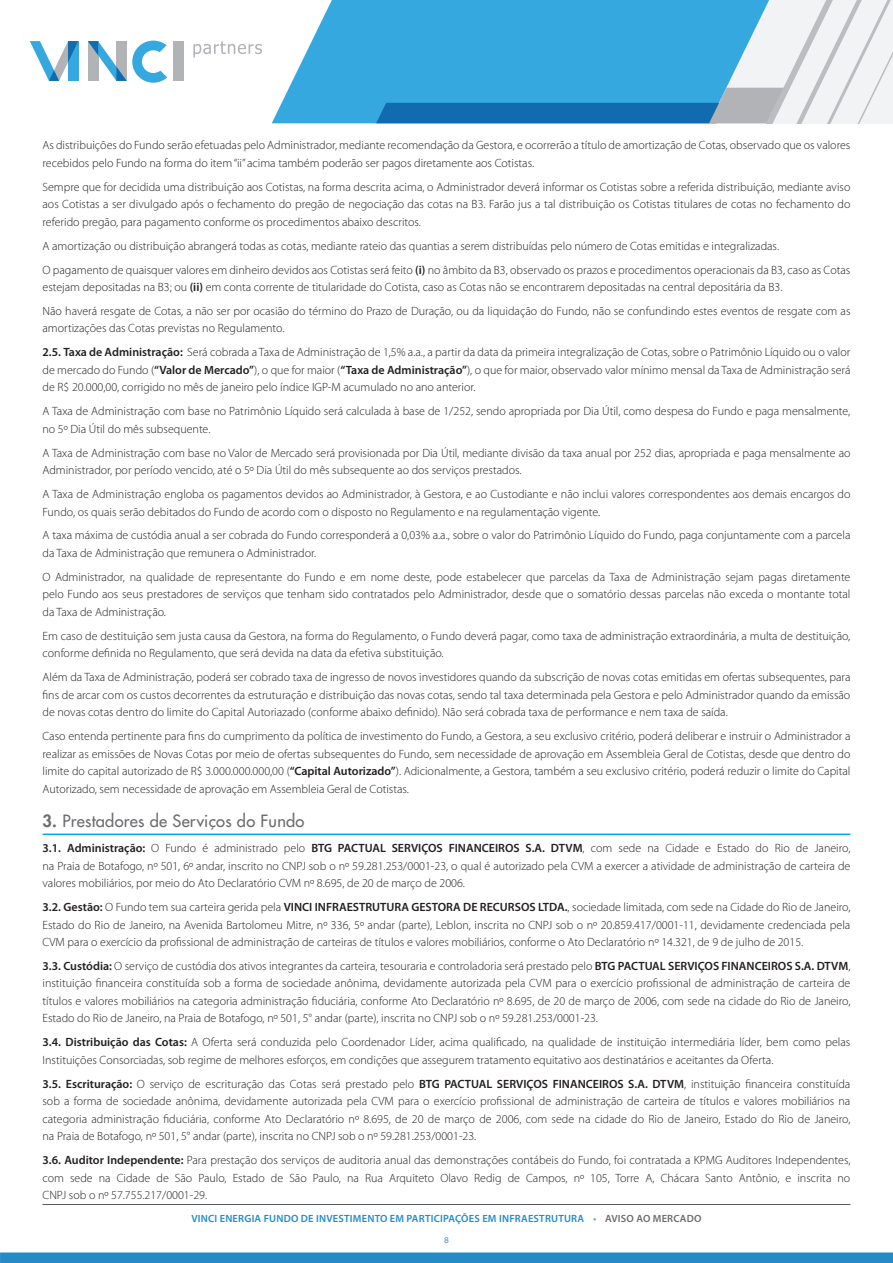
<style>
.page{position:relative;width:893px;height:1263px;background:#fff}
.page>*{position:absolute;margin:0;border:0;box-sizing:border-box;transform-origin:0 0}
.t1{font:16.5px "Futura";letter-spacing:.015em;color:#6c6d70}
.t2{font:300 12px/17.5px "Myriad Pro";color:#231f20}
.t3{font:600 10.5px "Myriad Pro";letter-spacing:.02em;color:#248bc8}
.t4{font:600 9px "Myriad Pro";color:#6fa6d5}
.s1{font-weight:600}
.s2{font-weight:800}
.s3{color:#6fa6d5}
.s4{color:#6c6d70}
</style>
<div class="page">
<div style="left:0;top:1252px;width:893px;height:11px;background:#248bc8"></div>
<hr style="left:43px;top:1204px;width:807px;height:1px;background:#57585a">
<svg style="left:272px;top:0;width:104px;height:123px;fill:#35a8df"></svg>
<svg style="left:376px;top:0;width:517px;height:123px"></svg>
<div style="left:173px;top:41px;width:11px;height:40px;background:#b2b3b7"></div>
<svg style="left:30px;top:41px;width:48px;height:40px"></svg>
<svg style="left:88px;top:41px;width:79px;height:42px"></svg>
<svg style="left:193px;top:41px;width:69px;height:17px"></svg>
<hr style="left:43px;top:833px;width:807px;height:2px;background:#00aeef">
<p class="t2" style="left:43px;top:137px;width:809px">As distribuições do Fundo serão efetuadas pelo Administrador, mediante recomendação da Gestora, e ocorrerão a título de amortização de Cotas, observado que os valores recebidos pelo Fundo na forma do item “ii” acima também poderão ser pagos diretamente aos Cotistas.</p>
<p class="t2" style="left:43px;top:178px;width:809px;text-align:justify">Sempre que for decidida uma distribuição aos Cotistas, na forma descrita acima, o Administrador deverá informar os Cotistas sobre a referida distribuição, mediante aviso aos Cotistas a ser divulgado após o fechamento do pregão de negociação das cotas na B3. Farão jus a tal distribuição os Cotistas titulares de cotas no fechamento do referido pregão, para pagamento conforme os procedimentos abaixo descritos.</p>
<p class="t2" style="left:43px;top:234px;width:809px;line-height:23.9px">A amortização ou distribuição abrangerá todas as cotas, mediante rateio das quantias a serem distribuídas pelo número de Cotas emitidas e integralizadas.<br>O pagamento de quaisquer valores em dinheiro devidos aos Cotistas será feito <span class="s1">(i)</span> no âmbito da B3, observado os prazos e procedimentos operacionais da B3, caso as Cotas</p>
<p class="t2" style="left:43px;top:275px;width:809px;line-height:23.9px">estejam depositadas na B3; ou <span class="s1">(ii)</span> em conta corrente de titularidade do Cotista, caso as Cotas não se encontrarem depositadas na central depositária da B3.<br>Não haverá resgate de Cotas, a não ser por ocasião do término do Prazo de Duração, ou da liquidação do Fundo, não se confundindo estes eventos de resgate com as</p>
<p class="t2" style="left:43px;top:317px;width:809px;line-height:23.9px">amortizações das Cotas previstas no Regulamento.<br><span class="s1">2.5. Taxa de Administração:</span> Será cobrada a Taxa de Administração de 1,5% a.a., a partir da data da primeira integralização de Cotas, sobre o Patrimônio Líquido ou o valor</p>
<p class="t2" style="left:43px;top:361px;width:809px">de mercado do Fundo (<span class="s1">“Valor de Mercado”</span>), o que for maior (<span class="s1">“Taxa de Administração”</span>), o que for maior, observado valor mínimo mensal da Taxa de Administração será de R$ 20.000,00, corrigido no mês de janeiro pelo índice IGP-M acumulado no ano anterior.</p>
<p class="t2" style="left:43px;top:403px;width:809px">A Taxa de Administração com base no Patrimônio Líquido será calculada à base de 1/252, sendo apropriada por Dia Útil, como despesa do Fundo e paga mensalmente, no 5º Dia Útil do mês subsequente.</p>
<p class="t2" style="left:43px;top:444px;width:809px">A Taxa de Administração com base no Valor de Mercado será provisionada por Dia Útil, mediante divisão da taxa anual por 252 dias, apropriada e paga mensalmente ao<br>Administrador, por período vencido, até o 5º Dia Útil do mês subsequente ao dos serviços prestados.</p>
<p class="t2" style="left:43px;top:485px;width:809px">A Taxa de Administração engloba os pagamentos devidos ao Administrador, à Gestora, e ao Custodiante e não inclui valores correspondentes aos demais encargos do<br>Fundo, os quais serão debitados do Fundo de acordo com o disposto no Regulamento e na regulamentação vigente.</p>
<p class="t2" style="left:43px;top:527px;width:809px">A taxa máxima de custódia anual a ser cobrada do Fundo corresponderá a 0,03% a.a., sobre o valor do Patrimônio Líquido do Fundo, paga conjuntamente com a parcela da Taxa de Administração que remunera o Administrador.</p>
<p class="t2" style="left:43px;top:568px;width:809px;text-align:justify">O Administrador, na qualidade de representante do Fundo e em nome deste, pode estabelecer que parcelas da Taxa de Administração sejam pagas diretamente pelo Fundo aos seus prestadores de serviços que tenham sido contratados pelo Administrador, desde que o somatório dessas parcelas não exceda o montante total da Taxa de Administração.</p>
<p class="t2" style="left:43px;top:627px;width:809px">Em caso de destituição sem justa causa da Gestora, na forma do Regulamento, o Fundo deverá pagar, como taxa de administração extraordinária, a multa de destituição, conforme definida no Regulamento, que será devida na data da efetiva substituição.</p>
<p class="t2" style="left:43px;top:669px;width:809px;text-align:justify">Além da Taxa de Administração, poderá ser cobrado taxa de ingresso de novos investidores quando da subscrição de novas cotas emitidas em ofertas subsequentes, para fins de arcar com os custos decorrentes da estruturação e distribuição das novas cotas, sendo tal taxa determinada pela Gestora e pelo Administrador quando da emissão de novas cotas dentro do limite do Capital Autoriazado (conforme abaixo definido). Não será cobrada taxa de performance e nem taxa de saída.</p>
<p class="t2" style="left:43px;top:727px;width:809px;text-align:justify">Caso entenda pertinente para fins do cumprimento da política de investimento do Fundo, a Gestora, a seu exclusivo critério, poderá deliberar e instruir o Administrador a realizar as emissões de Novas Cotas por meio de ofertas subsequentes do Fundo, sem necessidade de aprovação em Assembleia Geral de Cotistas, desde que dentro do limite do capital autorizado de R$ 3.000.000.000,00 (<span class="s1">“Capital Autorizado”</span>). Adicionalmente, a Gestora, também a seu exclusivo critério, poderá reduzir o limite do Capital Autorizado, sem necessidade de aprovação em Assembleia Geral de Cotistas.</p>
<h1 class="t1" style="left:43px;top:810px;width:264px"><span class="s2">3.</span> Prestadores de Serviços do Fundo</h1>
<p class="t2" style="left:43px;top:839px;width:809px;text-align:justify"><span class="s1">3.1. Administração:</span> O Fundo é administrado pelo <span class="s1">BTG PACTUAL SERVIÇOS FINANCEIROS S.A. DTVM</span>, com sede na Cidade e Estado do Rio de Janeiro, na Praia de Botafogo, nº 501, 6º andar, inscrito no CNPJ sob o nº 59.281.253/0001-23, o qual é autorizado pela CVM a exercer a atividade de administração de carteira de valores mobiliários, por meio do Ato Declaratório CVM nº 8.695, de 20 de março de 2006.</p>
<p class="t2" style="left:43px;top:898px;width:809px;text-align:justify"><span class="s1">3.2. Gestão:</span> O Fundo tem sua carteira gerida pela <span class="s1">VINCI INFRAESTRUTURA GESTORA DE RECURSOS LTDA.</span>, sociedade limitada, com sede na Cidade do Rio de Janeiro, Estado do Rio de Janeiro, na Avenida Bartolomeu Mitre, nº 336, 5º andar (parte), Leblon, inscrita no CNPJ sob o nº 20.859.417/0001-11, devidamente credenciada pela CVM para o exercício da profissional de administração de carteiras de títulos e valores mobiliários, conforme o Ato Declaratório nº 14.321, de 9 de julho de 2015.</p>
<p class="t2" style="left:43px;top:957px;width:809px;text-align:justify"><span class="s1">3.3. Custódia:</span> O serviço de custódia dos ativos integrantes da carteira, tesouraria e controladoria será prestado pelo <span class="s1">BTG PACTUAL SERVIÇOS FINANCEIROS S.A. DTVM</span>, instituição financeira constituída sob a forma de sociedade anônima, devidamente autorizada pela CVM para o exercício profissional de administração de carteira de títulos e valores mobiliários na categoria administração fiduciária, conforme Ato Declaratório nº 8.695, de 20 de março de 2006, com sede na cidade do Rio de Janeiro, Estado do Rio de Janeiro, na Praia de Botafogo, nº 501, 5° andar (parte), inscrita no CNPJ sob o nº 59.281.253/0001-23.</p>
<p class="t2" style="left:43px;top:1034px;width:809px"><span class="s1">3.4. Distribuição das Cotas:</span> A Oferta será conduzida pelo Coordenador Líder, acima qualificado, na qualidade de instituição intermediária líder, bem como pelas<br>Instituições Consorciadas, sob regime de melhores esforços, em condições que assegurem tratamento equitativo aos destinatários e aceitantes da Oferta.</p>
<p class="t2" style="left:42px;top:1075px;width:809px;text-align:justify"><span class="s1">3.5. Escrituração:</span> O serviço de escrituração das Cotas será prestado pelo <span class="s1">BTG PACTUAL SERVIÇOS FINANCEIROS S.A. DTVM</span>, instituição financeira constituída sob a forma de sociedade anônima, devidamente autorizada pela CVM para o exercício profissional de administração de carteira de títulos e valores mobiliários na categoria administração fiduciária, conforme Ato Declaratório nº 8.695, de 20 de março de 2006, com sede na cidade do Rio de Janeiro, Estado do Rio de Janeiro, na Praia de Botafogo, nº 501, 5° andar (parte), inscrita no CNPJ sob o nº 59.281.253/0001-23.</p>
<p class="t2" style="left:42px;top:1151px;width:809px;text-align:justify"><span class="s1">3.6. Auditor Independente:</span> Para prestação dos serviços de auditoria anual das demonstrações contábeis do Fundo, foi contratada a KPMG Auditores Independentes, com sede na Cidade de São Paulo, Estado de São Paulo, na Rua Arquiteto Olavo Redig de Campos, nº 105, Torre A, Chácara Santo Antônio, e inscrita no CNPJ sob o nº 57.755.217/0001-29.</p>
<p class="t3" style="left:191px;top:1211px;width:512px">VINCI ENERGIA FUNDO DE INVESTIMENTO EM PARTICIPAÇÕES EM INFRAESTRUTURA <span class="s3">•</span> <span class="s4">AVISO AO MERCADO</span></p>
<p class="t4" style="left:444px;top:1234px;width:6px">8</p>
</div>
